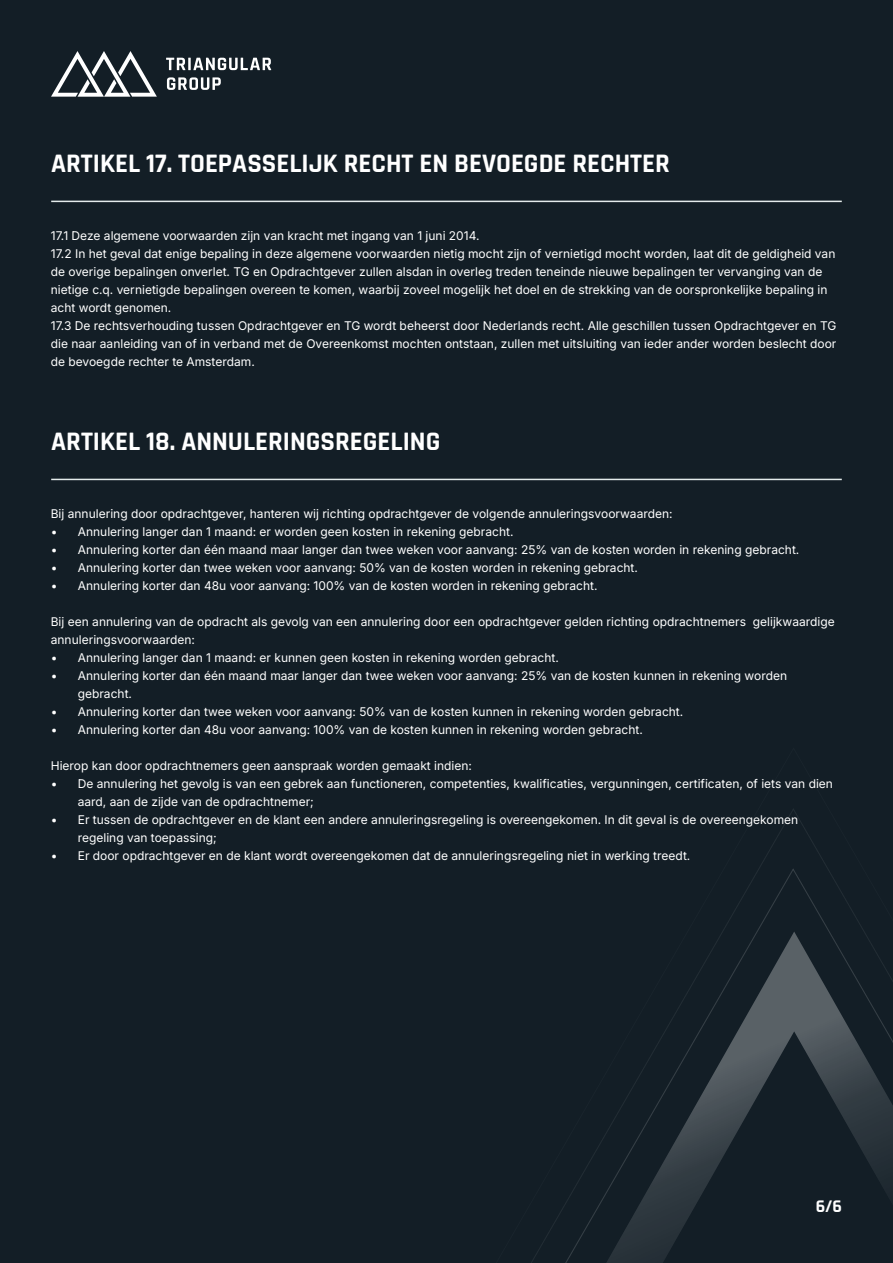
<style>
.page{position:relative;width:893px;height:1263px;background:#131e26}
.page>*{position:absolute;margin:0;border:0;box-sizing:border-box;transform-origin:0 0}
.t1{font:700 27px "Rajdhani";color:#fff}
.t2{font:700 18px "Rajdhani";color:#fff}
.t3{font:12px/18px "Inter";color:#fff}
</style>
<div class="page">
<svg style="left:575px;top:931px;width:318px;height:332px"></svg>
<svg style="left:51px;top:51px;width:106px;height:46px"></svg>
<svg style="left:166px;top:58px;width:105px;height:12px"></svg>
<svg style="left:167px;top:77px;width:54px;height:13px"></svg>
<hr style="left:51px;top:201px;width:791px;height:1px;background:#e4ebeb">
<hr style="left:51px;top:479px;width:791px;height:1px;background:#e4ebeb">
<h1 class="t1" style="left:51px;top:146px;width:620px">ARTIKEL 17. TOEPASSELIJK RECHT EN BEVOEGDE RECHTER</h1>
<p class="t3" style="left:51px;top:226px;width:787px">17.1 Deze algemene voorwaarden zijn van kracht met ingang van 1 juni 2014.<br>17.2 In het geval dat enige bepaling in deze algemene voorwaarden nietig mocht zijn of vernietigd mocht worden, laat dit de geldigheid van de overige bepalingen onverlet. TG en Opdrachtgever zullen alsdan in overleg treden teneinde nieuwe bepalingen ter vervanging van de nietige c.q. vernietigde bepalingen overeen te komen, waarbij zoveel mogelijk het doel en de strekking van de oorspronkelijke bepaling in acht wordt genomen.<br>17.3 De rechtsverhouding tussen Opdrachtgever en TG wordt beheerst door Nederlands recht. Alle geschillen tussen Opdrachtgever en TG die naar aanleiding van of in verband met de Overeenkomst mochten ontstaan, zullen met uitsluiting van ieder ander worden beslecht door de bevoegde rechter te Amsterdam.</p>
<h1 class="t1" style="left:51px;top:425px;width:391px">ARTIKEL 18. ANNULERINGSREGELING</h1>
<p class="t3" style="left:51px;top:504px;width:623px">Bij annulering door opdrachtgever, hanteren wij richting opdrachtgever de volgende annuleringsvoorwaarden:</p>
<p class="t3" style="left:51px;top:522px;width:464px">• Annulering langer dan 1 maand: er worden geen kosten in rekening gebracht.</p>
<p class="t3" style="left:51px;top:540px;width:750px">• Annulering korter dan één maand maar langer dan twee weken voor aanvang: 25% van de kosten worden in rekening gebracht.</p>
<p class="t3" style="left:51px;top:558px;width:589px">• Annulering korter dan twee weken voor aanvang: 50% van de kosten worden in rekening gebracht.</p>
<p class="t3" style="left:51px;top:576px;width:548px">• Annulering korter dan 48u voor aanvang: 100% van de kosten worden in rekening gebracht.</p>
<p class="t3" style="left:51px;top:612px;width:785px">Bij een annulering van de opdracht als gevolg van een annulering door een opdrachtgever gelden richting opdrachtnemers gelijkwaardige annuleringsvoorwaarden:</p>
<p class="t3" style="left:51px;top:648px;width:509px">• Annulering langer dan 1 maand: er kunnen geen kosten in rekening worden gebracht.</p>
<p class="t3" style="left:78px;top:666px;width:711px;text-indent:-27px">• Annulering korter dan één maand maar langer dan twee weken voor aanvang: 25% van de kosten kunnen in rekening worden gebracht.</p>
<p class="t3" style="left:51px;top:702px;width:634px">• Annulering korter dan twee weken voor aanvang: 50% van de kosten kunnen in rekening worden gebracht.</p>
<p class="t3" style="left:51px;top:720px;width:594px">• Annulering korter dan 48u voor aanvang: 100% van de kosten kunnen in rekening worden gebracht.</p>
<p class="t3" style="left:51px;top:756px;width:423px">Hierop kan door opdrachtnemers geen aanspraak worden gemaakt indien:</p>
<p class="t3" style="left:78px;top:774px;width:757px;text-indent:-27px">• De annulering het gevolg is van een gebrek aan functioneren, competenties, kwalificaties, vergunningen, certificaten, of iets van dien aard, aan de zijde van de opdrachtnemer;</p>
<p class="t3" style="left:78px;top:810px;width:722px;text-indent:-27px">• Er tussen de opdrachtgever en de klant een andere annuleringsregeling is overeengekomen. In dit geval is de overeengekomen regeling van toepassing;</p>
<p class="t3" style="left:51px;top:846px;width:641px">• Er door opdrachtgever en de klant wordt overeengekomen dat de annuleringsregeling niet in werking treedt.</p>
<h2 class="t2" style="left:816px;top:1195px;width:28px">6/6</h2>
</div>
